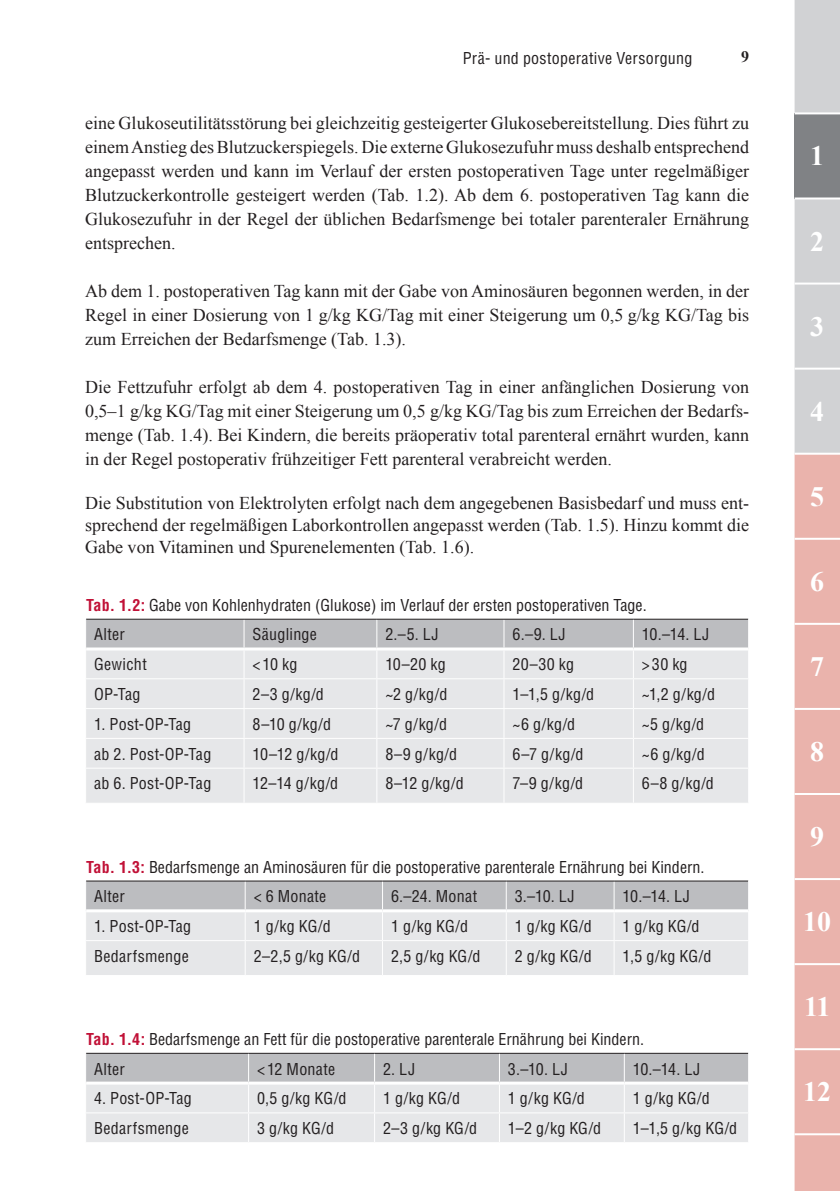
<style>
.page{position:relative;width:840px;height:1191px;background:#fff}
.page>*{position:absolute;margin:0;border:0;box-sizing:border-box;transform-origin:0 0}
.t1{font:700 28px "Times New Roman";color:#fff}
.t2{font:18px/24px "Times New Roman";color:#231f20;text-align:justify}
.t3{font:condensed 16px/29.8px "Helvetica LT";color:#231f20}
.t4{font:condensed 16px "Helvetica LT";letter-spacing:.02em;color:#231f20}
.t5{font:700 16px "Times New Roman";color:#231f20}
.s1{font-weight:700;color:#c11137}
</style>
<div class="page">
<svg style="left:794px;top:0;width:45px;height:1191px;background:#dbbab6"></svg>
<hr style="left:794px;top:112px;width:45px;height:2px;background:#fff">
<hr style="left:794px;top:538px;width:45px;height:2px;background:#fff">
<hr style="left:794px;top:623px;width:45px;height:2px;background:#fff">
<hr style="left:794px;top:708px;width:45px;height:2px;background:#fff">
<hr style="left:794px;top:793px;width:45px;height:2px;background:#fff">
<hr style="left:794px;top:878px;width:45px;height:2px;background:#fff">
<hr style="left:794px;top:963px;width:45px;height:2px;background:#fff">
<hr style="left:794px;top:1048px;width:45px;height:2px;background:#fff">
<hr style="left:794px;top:1133px;width:45px;height:2px;background:#fff">
<hr style="left:794px;top:197px;width:45px;height:2px;background:#fff">
<hr style="left:794px;top:282px;width:45px;height:2px;background:#fff">
<hr style="left:794px;top:368px;width:45px;height:2px;background:#fff">
<hr style="left:794px;top:453px;width:45px;height:2px;background:#fff">
<div style="left:86px;top:769px;width:661px;height:33px;background:#e6e7e9"></div>
<hr style="left:243px;top:768px;width:1px;height:34px;background:#fff">
<hr style="left:376px;top:768px;width:1px;height:34px;background:#fff">
<hr style="left:503px;top:768px;width:1px;height:34px;background:#fff">
<hr style="left:632px;top:768px;width:1px;height:34px;background:#fff">
<svg style="left:86px;top:618px;width:662px;height:149px;background:#dddee0"></svg>
<hr style="left:85px;top:678px;width:159px;height:1px;background:#fff">
<hr style="left:244px;top:678px;width:132px;height:1px;background:#fff">
<hr style="left:376px;top:678px;width:127px;height:1px;background:#fff">
<hr style="left:503px;top:678px;width:130px;height:1px;background:#fff">
<hr style="left:633px;top:678px;width:115px;height:1px;background:#fff">
<div style="left:86px;top:941px;width:661px;height:34px;background:#e6e7e9"></div>
<hr style="left:244px;top:941px;width:1px;height:34px;background:#fff">
<hr style="left:382px;top:941px;width:1px;height:34px;background:#fff">
<hr style="left:505px;top:941px;width:1px;height:34px;background:#fff">
<hr style="left:613px;top:941px;width:1px;height:34px;background:#fff">
<svg style="left:86px;top:880px;width:662px;height:60px;background:#cecfd2"></svg>
<hr style="left:86px;top:909px;width:159px;height:3px;background:#fff">
<hr style="left:245px;top:909px;width:137px;height:3px;background:#fff">
<hr style="left:382px;top:909px;width:124px;height:3px;background:#fff">
<hr style="left:506px;top:909px;width:107px;height:3px;background:#fff">
<hr style="left:613px;top:909px;width:134px;height:3px;background:#fff">
<hr style="left:747px;top:910px;width:1px;height:30px;background:#fff">
<svg style="left:86px;top:1052px;width:662px;height:90px;background:#d8d9db"></svg>
<hr style="left:85px;top:1112px;width:163px;height:1px;background:#fff">
<hr style="left:248px;top:1112px;width:126px;height:1px;background:#fff">
<hr style="left:374px;top:1112px;width:125px;height:1px;background:#fff">
<hr style="left:499px;top:1112px;width:125px;height:1px;background:#fff">
<hr style="left:624px;top:1112px;width:124px;height:1px;background:#fff">
<p class="t3" style="left:462px;top:43px;width:231px">Prä- und postoperative Versorgung</p>
<p class="t5" style="left:740px;top:45px;width:9px">9</p>
<p class="t2" style="left:85px;top:110px;width:665px">eine Glukoseutilitätsstörung bei gleichzeitig gesteigerter Glukosebereitstellung. Dies führt zu einem Anstieg des Blutzuckerspiegels. Die externe Glukosezufuhr muss deshalb entsprechend angepasst werden und kann im Verlauf der ersten postoperativen Tage unter regelmäßiger Blutzuckerkontrolle gesteigert werden (Tab. 1.2). Ab dem 6. postoperativen Tag kann die Glukosezufuhr in der Regel der üblichen Bedarfsmenge bei totaler parenteraler Ernährung entsprechen.</p>
<p class="t2" style="left:85px;top:278px;width:665px">Ab dem 1. postoperativen Tag kann mit der Gabe von Aminosäuren begonnen werden, in der Regel in einer Dosierung von 1 g/kg KG/Tag mit einer Steigerung um 0,5 g/kg KG/Tag bis zum Erreichen der Bedarfsmenge (Tab. 1.3).</p>
<p class="t2" style="left:85px;top:374px;width:665px">Die Fettzufuhr erfolgt ab dem 4. postoperativen Tag in einer anfänglichen Dosierung von 0,5–1 g/kg KG/Tag mit einer Steigerung um 0,5 g/kg KG/Tag bis zum Erreichen der Bedarfs&shy;menge (Tab. 1.4). Bei Kindern, die bereits präoperativ total parenteral ernährt wurden, kann in der Regel postoperativ frühzeitiger Fett parenteral verabreicht werden.</p>
<p class="t2" style="left:85px;top:491px;width:665px;line-height:22px">Die Substitution von Elektrolyten erfolgt nach dem angegebenen Basisbedarf und muss ent&shy;sprechend der regelmäßigen Laborkontrollen angepasst werden (Tab. 1.5). Hinzu kommt die Gabe von Vitaminen und Spurenelementen (Tab. 1.6).</p>
<p class="t3" style="left:94px;top:590px;width:553px;text-indent:-8px"><span class="s1">Tab. 1.2:</span> Gabe von Kohlenhydraten (Glukose) im Verlauf der ersten postoperativen Tage.<br>Alter</p>
<p class="t3" style="left:252px;top:619px;width:66px">Säuglinge</p>
<p class="t3" style="left:385px;top:619px;width:55px">2.–5. LJ</p>
<p class="t3" style="left:512px;top:619px;width:55px">6.–9. LJ</p>
<p class="t3" style="left:641px;top:619px;width:69px">10.–14. LJ</p>
<p class="t4" style="left:94px;top:654px;width:54px">Gewicht</p>
<p class="t3" style="left:252px;top:649px;width:46px">&lt; 10 kg</p>
<p class="t3" style="left:385px;top:649px;width:62px">10–20 kg</p>
<p class="t3" style="left:512px;top:649px;width:63px">20–30 kg</p>
<p class="t3" style="left:641px;top:649px;width:47px">&gt;30 kg</p>
<p class="t3" style="left:94px;top:679px;width:48px">OP-Tag</p>
<p class="t3" style="left:252px;top:679px;width:73px">2–3 g/kg/d</p>
<p class="t3" style="left:385px;top:679px;width:63px">~2 g/kg/d</p>
<p class="t3" style="left:512px;top:679px;width:83px">1–1,5 g/kg/d</p>
<p class="t3" style="left:641px;top:679px;width:75px">~1,2 g/kg/d</p>
<p class="t3" style="left:94px;top:709px;width:98px">1. Post-OP-Tag</p>
<p class="t3" style="left:252px;top:709px;width:80px">8–10 g/kg/d</p>
<p class="t3" style="left:385px;top:709px;width:63px">~7 g/kg/d</p>
<p class="t3" style="left:512px;top:709px;width:64px">~6 g/kg/d</p>
<p class="t3" style="left:641px;top:709px;width:64px">~5 g/kg/d</p>
<p class="t4" style="left:94px;top:744px;width:119px">ab 2. Post-OP-Tag</p>
<p class="t3" style="left:252px;top:739px;width:88px">10–12 g/kg/d</p>
<p class="t3" style="left:385px;top:739px;width:73px">8–9 g/kg/d</p>
<p class="t3" style="left:512px;top:739px;width:72px">6–7 g/kg/d</p>
<p class="t3" style="left:641px;top:739px;width:64px">~6 g/kg/d</p>
<p class="t4" style="left:94px;top:773px;width:119px">ab 6. Post-OP-Tag</p>
<p class="t3" style="left:252px;top:768px;width:87px">12–14 g/kg/d</p>
<p class="t3" style="left:385px;top:768px;width:80px">8–12 g/kg/d</p>
<p class="t3" style="left:512px;top:768px;width:72px">7–9 g/kg/d</p>
<p class="t3" style="left:641px;top:768px;width:73px">6–8 g/kg/d</p>
<p class="t3" style="left:94px;top:851px;width:611px;text-indent:-8px"><span class="s1">Tab. 1.3:</span> Bedarfsmenge an Aminosäuren für die postoperative parenterale Ernährung bei Kindern.<br>Alter</p>
<p class="t3" style="left:253px;top:881px;width:74px">&lt; 6 Monate</p>
<p class="t3" style="left:391px;top:881px;width:88px">6.–24. Monat</p>
<p class="t3" style="left:514px;top:881px;width:61px">3.–10. LJ</p>
<p class="t3" style="left:622px;top:881px;width:69px">10.–14. LJ</p>
<p class="t3" style="left:94px;top:911px;width:98px">1. Post-OP-Tag</p>
<p class="t3" style="left:253px;top:911px;width:78px">1 g/kg KG/d</p>
<p class="t3" style="left:391px;top:911px;width:78px">1 g/kg KG/d</p>
<p class="t3" style="left:514px;top:911px;width:78px">1 g/kg KG/d</p>
<p class="t3" style="left:622px;top:911px;width:78px">1 g/kg KG/d</p>
<p class="t4" style="left:94px;top:946px;width:96px">Bedarfsmenge</p>
<p class="t3" style="left:253px;top:941px;width:108px">2–2,5 g/kg KG/d</p>
<p class="t3" style="left:391px;top:941px;width:91px">2,5 g/kg KG/d</p>
<p class="t3" style="left:514px;top:941px;width:78px">2 g/kg KG/d</p>
<p class="t3" style="left:622px;top:941px;width:90px">1,5 g/kg KG/d</p>
<p class="t3" style="left:94px;top:1024px;width:551px;text-indent:-8px"><span class="s1">Tab. 1.4:</span> Bedarfsmenge an Fett für die postoperative parenterale Ernährung bei Kindern.<br>Alter</p>
<p class="t4" style="left:257px;top:1058px;width:80px">&lt;12 Monate</p>
<p class="t3" style="left:383px;top:1053px;width:33px">2. LJ</p>
<p class="t3" style="left:507px;top:1053px;width:61px">3.–10. LJ</p>
<p class="t3" style="left:632px;top:1053px;width:69px">10.–14. LJ</p>
<p class="t3" style="left:94px;top:1083px;width:99px">4. Post-OP-Tag</p>
<p class="t3" style="left:257px;top:1083px;width:91px">0,5 g/kg KG/d</p>
<p class="t3" style="left:383px;top:1083px;width:78px">1 g/kg KG/d</p>
<p class="t3" style="left:507px;top:1083px;width:78px">1 g/kg KG/d</p>
<p class="t3" style="left:632px;top:1083px;width:78px">1 g/kg KG/d</p>
<p class="t4" style="left:94px;top:1118px;width:96px">Bedarfsmenge</p>
<p class="t3" style="left:257px;top:1113px;width:78px">3 g/kg KG/d</p>
<p class="t3" style="left:383px;top:1113px;width:96px">2–3 g/kg KG/d</p>
<p class="t3" style="left:507px;top:1113px;width:95px">1–2 g/kg KG/d</p>
<p class="t3" style="left:632px;top:1113px;width:106px">1–1,5 g/kg KG/d</p>
<h1 class="t1" style="left:809px;top:137px;width:15px">1</h1>
<h1 class="t1" style="left:809px;top:222px;width:15px">2</h1>
<h1 class="t1" style="left:809px;top:307px;width:15px">3</h1>
<h1 class="t1" style="left:809px;top:392px;width:15px">4</h1>
<h1 class="t1" style="left:809px;top:477px;width:15px">5</h1>
<h1 class="t1" style="left:809px;top:562px;width:15px">6</h1>
<h1 class="t1" style="left:809px;top:647px;width:15px">7</h1>
<h1 class="t1" style="left:809px;top:732px;width:15px">8</h1>
<h1 class="t1" style="left:809px;top:817px;width:15px">9</h1>
<h1 class="t1" style="left:802px;top:902px;width:29px">10</h1>
<h1 class="t1" style="left:803px;top:987px;width:28px">11</h1>
<h1 class="t1" style="left:802px;top:1072px;width:29px">12</h1>
</div>
